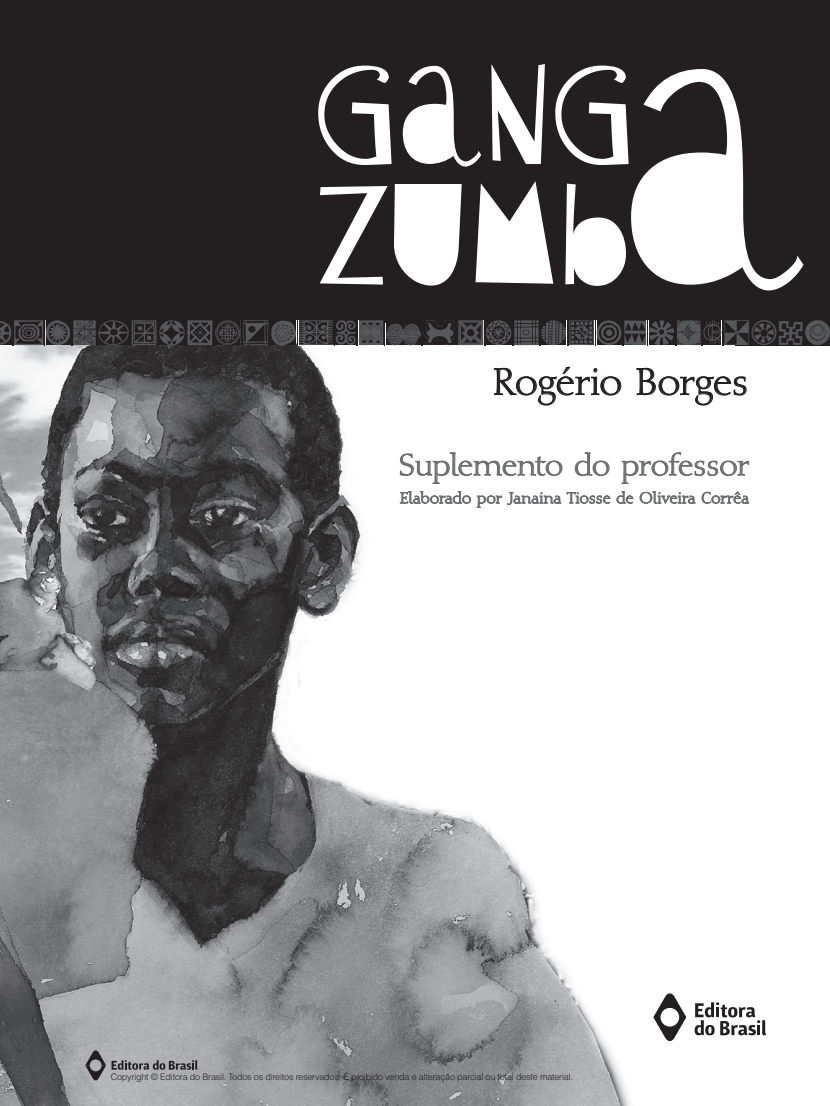
<style>
.page{position:relative;width:830px;height:1106px;background:#fff}
.page>*{position:absolute;margin:0;border:0;box-sizing:border-box;transform-origin:0 0}
.t1{font:120.15px/119.2px "Sybil Green";color:#fff}
.t2{font:36.6px "Diotima";letter-spacing:-.015em;color:#231f20}
.t3{font:29.25px "Diotima";letter-spacing:-.02em;color:#6c6d70}
.t4{font:300 9px "Helvetica";letter-spacing:-.02em;color:#231f20}
.s1{font-size:264.15px}
</style>
<div class="page">
<img style="left:0;top:345px;width:734px;height:761px">
<div style="left:0;top:0;width:829px;height:345px;background:#231f20"></div>
<svg style="left:0;top:321px;width:11px;height:24px"></svg>
<svg style="left:14px;top:320px;width:29px;height:25px"></svg>
<svg style="left:46px;top:320px;width:24px;height:25px"></svg>
<svg style="left:0;top:345px;width:96px;height:1px"></svg>
<svg style="left:73px;top:320px;width:23px;height:25px"></svg>
<img style="left:98px;top:345px;width:30px;height:1px">
<svg style="left:98px;top:320px;width:30px;height:25px"></svg>
<svg style="left:131px;top:320px;width:25px;height:25px"></svg>
<svg style="left:159px;top:320px;width:25px;height:25px"></svg>
<svg style="left:187px;top:320px;width:25px;height:25px"></svg>
<svg style="left:215px;top:320px;width:25px;height:25px"></svg>
<svg style="left:243px;top:320px;width:25px;height:25px"></svg>
<svg style="left:131px;top:345px;width:165px;height:1px"></svg>
<svg style="left:271px;top:320px;width:25px;height:25px"></svg>
<img style="left:298px;top:345px;width:35px;height:1px">
<svg style="left:298px;top:320px;width:35px;height:25px"></svg>
<svg style="left:335px;top:320px;width:20px;height:25px"></svg>
<svg style="left:335px;top:345px;width:48px;height:1px"></svg>
<svg style="left:358px;top:320px;width:25px;height:25px"></svg>
<img style="left:385px;top:345px;width:35px;height:1px">
<img style="left:385px;top:324px;width:35px;height:21px">
<img style="left:423px;top:345px;width:60px;height:1px">
<svg style="left:423px;top:320px;width:60px;height:25px"></svg>
<svg style="left:400px;top:452px;width:162px;height:32px"></svg>
<svg style="left:574px;top:452px;width:35px;height:24px"></svg>
<svg style="left:621px;top:452px;width:127px;height:32px"></svg>
<svg style="left:400px;top:491px;width:70px;height:12px"></svg>
<svg style="left:476px;top:495px;width:25px;height:13px"></svg>
<svg style="left:507px;top:492px;width:103px;height:13px"></svg>
<svg style="left:616px;top:491px;width:17px;height:12px"></svg>
<svg style="left:639px;top:491px;width:56px;height:12px"></svg>
<svg style="left:701px;top:491px;width:47px;height:12px"></svg>
<svg style="left:493px;top:366px;width:128px;height:40px"></svg>
<svg style="left:636px;top:368px;width:110px;height:38px"></svg>
<svg style="left:653px;top:992px;width:33px;height:50px"></svg>
<svg style="left:694px;top:1002px;width:71px;height:33px"></svg>
<svg style="left:85px;top:1049px;width:113px;height:32px;background:#98989b"></svg>
<svg style="left:486px;top:320px;width:343px;height:26px"></svg>
<h1 class="t1" style="left:313px;top:51px;width:484px">GANG<br>ZUMB<span class="s1">A</span></h1>
<h2 class="t2" style="left:492px;top:360px;width:257px">Rogério Borges</h2>
<h3 class="t3" style="left:398px;top:448px;width:352px">Suplemento do professor</h3>
<p class="t4" style="left:111px;top:1071px;width:463px">Copyright © Editora do Brasil. Todos os direitos reservados. É proibido venda e alteração parcial ou total deste material.</p>
</div>
